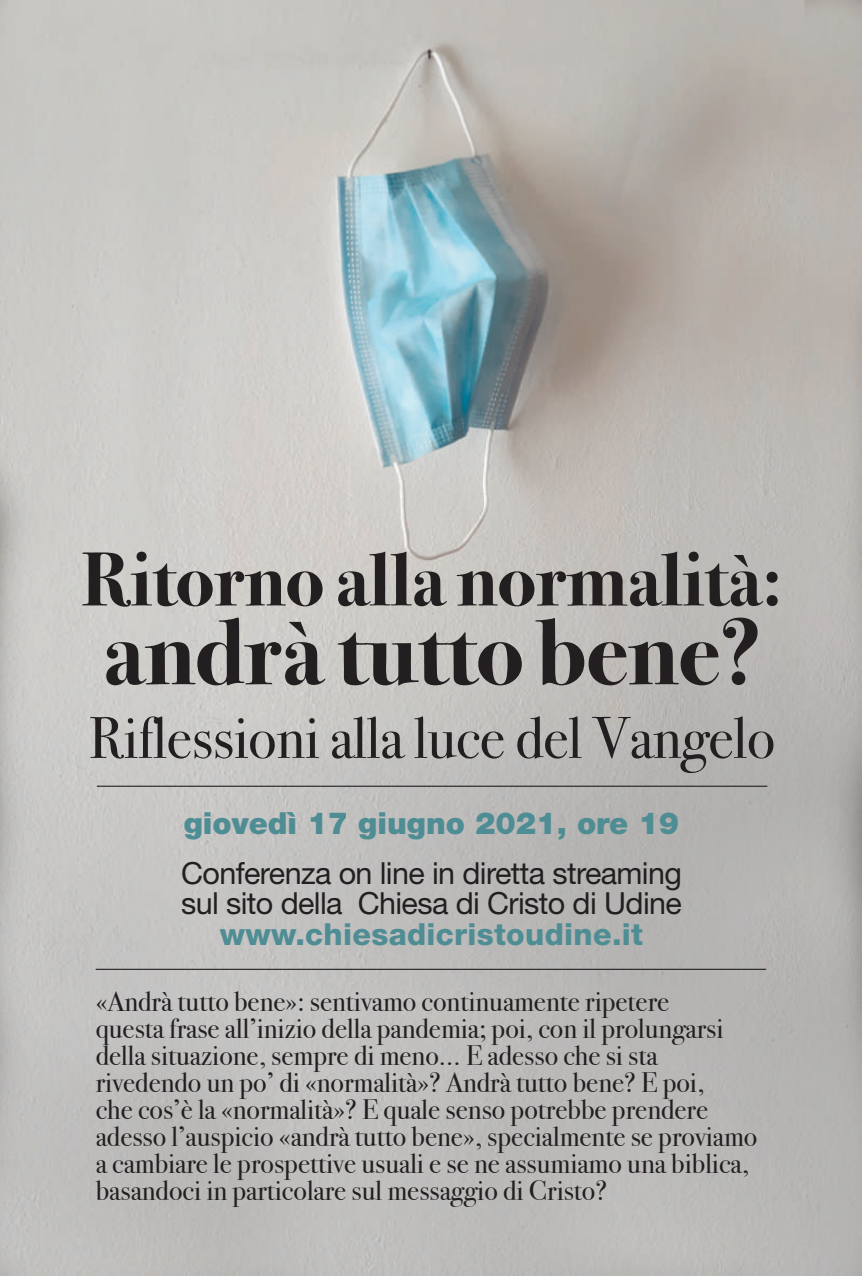
<style>
.page{position:relative;width:862px;height:1276px;background:#fff}
.page>*{position:absolute;margin:0;border:0;box-sizing:border-box;transform-origin:0 0}
.t1{font:700 94.5px "Bodoni Svty Two ITCTT";letter-spacing:-.005em;color:#231f20}
.t2{font:700 76.5px "Bodoni Svty Two ITCTT";letter-spacing:-.005em;color:#231f20}
.t3{font:58.95px "Bodoni Svty Two ITCTT";letter-spacing:-.005em;color:#231f20}
.t4{font:30.38px/30.4px "Helvetica Neue LT Std";letter-spacing:-.02em;color:#231f20}
.t5{font:800 30.38px "Helvetica Neue LT Std";letter-spacing:.01em;color:#4f8d94}
.t6{font:900 30.38px "Helvetica Neue LT Std";color:#4f8d94}
.t7{font:28.12px/27px "Bodoni Svty Two ITCTT";color:#231f20}
</style>
<div class="page">
<img style="left:0;top:0;width:861px;height:1276px">
<hr style="left:97px;top:785px;width:669px;height:2px;background:#231f20">
<hr style="left:96px;top:968px;width:669px;height:2px;background:#231f20">
<h2 class="t2" style="left:81px;top:535px;width:702px">Ritorno alla normalità:</h2>
<h1 class="t1" style="left:102px;top:597px;width:660px">andrà tutto bene?</h1>
<h3 class="t3" style="left:89px;top:702px;width:687px">Riflessioni alla luce del Vangelo</h3>
<p class="t6" style="left:184px;top:812px;width:497px">giovedì 17 giugno 2021, ore 19</p>
<p class="t4" style="left:181px;top:860px;width:502px">Conferenza on line in diretta streaming sul sito della Chiesa di Cristo di Udine</p>
<p class="t5" style="left:220px;top:916px;width:424px">www.chiesadicristoudine.it</p>
<p class="t7" style="left:96px;top:988px;width:662px">«Andrà tutto bene»: sentivamo continuamente ripetere<br>questa frase all’inizio della pandemia; poi, con il prolungarsi della situazione, sempre di meno... E adesso che si sta rivedendo un po’ di «normalità»? Andrà tutto bene? E poi,<br>che cos’è la «normalità»? E quale senso potrebbe prendere adesso l’auspicio «andrà tutto bene», specialmente se proviamo a cambiare le prospettive usuali e se ne assumiamo una biblica, basandoci in particolare sul messaggio di Cristo?</p>
</div>
